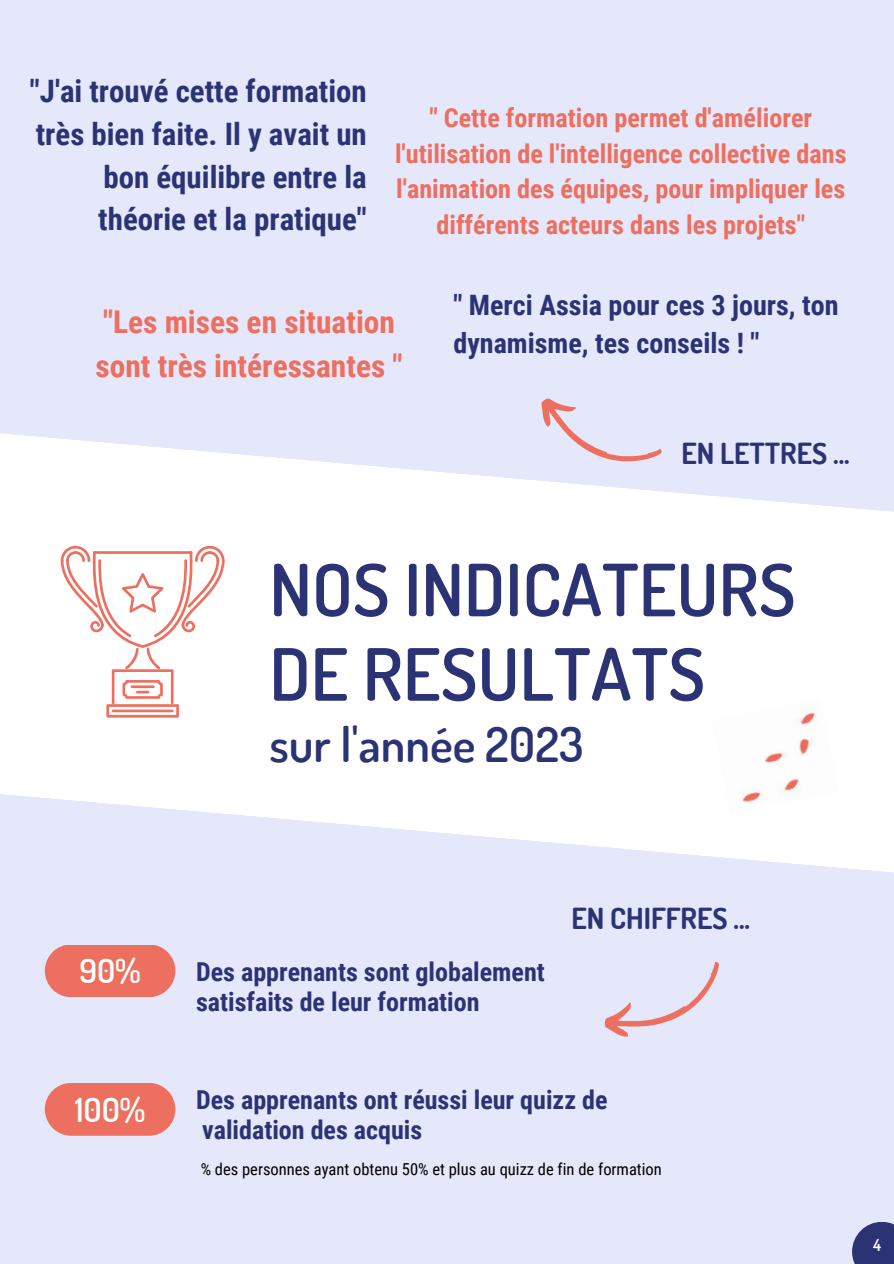
<style>
.page{position:relative;width:894px;height:1264px;background:#fff}
.page>*{position:absolute;margin:0;border:0;box-sizing:border-box;transform-origin:0 0}
.t1{font:600 72px/84.3px "Dosis";color:#2b3374}
.t2{font:600 48px "Dosis";color:#2b3374}
.t3{font:600 33px "Dosis";color:#fff}
.t4{font:700 31.35px/43.8px "Roboto Condensed";color:#ed6f5f}
.t5{font:700 30.9px/42.6px "Roboto Condensed";color:#2b3374;text-align:right}
.t6{font:700 29.1px "Dosis";color:#2b3374}
.t7{font:700 28.05px/38.2px "Roboto Condensed";color:#2b3374}
.t8{font:700 26.1px/35.5px "Roboto Condensed";color:#ed6f5f;text-align:center}
.t9{font:700 25.95px/30.3px "Roboto Condensed";color:#2b3374}
.t10{font:16.5px "Roboto Condensed";color:#000}
.t11{font:600 16.5px "Dosis";color:#fff}
</style>
<div class="page">
<div style="left:0;top:0;width:893px;height:1263px;background:#e5e7fb"></div>
<svg style="left:0;top:428px;width:893px;height:451px"></svg>
<div style="left:851px;top:1221px;width:42px;height:42px;background:#2b3374"></div>
<svg style="left:541px;top:398px;width:120px;height:64px;background:#e6d6e6"></svg>
<svg style="left:604px;top:961px;width:114px;height:75px;background:#e5d8e8"></svg>
<div style="left:45px;top:945px;width:130px;height:51px;background:#ed6f5f;border-radius:26px"></div>
<div style="left:45px;top:1083px;width:130px;height:52px;background:#ed6f5f;border-radius:26px"></div>
<svg style="left:61px;top:546px;width:163px;height:171px"></svg>
<img style="left:711px;top:698px;width:127px;height:116px">
<p class="t5" style="left:30px;top:69px;width:338px">"J'ai trouvé cette formation très bien faite. Il y avait un bon équilibre entre la théorie et la pratique"</p>
<p class="t8" style="left:395px;top:99px;width:453px">" Cette formation permet d'améliorer l'utilisation de l'intelligence collective dans l'animation des équipes, pour impliquer les différents acteurs dans les projets"</p>
<p class="t4" style="left:95px;top:299px;width:308px">"Les mises en situation sont très intéressantes "</p>
<p class="t7" style="left:453px;top:284px;width:386px">" Merci Assia pour ces 3 jours, ton dynamisme, tes conseils ! "</p>
<p class="t6" style="left:681px;top:434px;width:170px">EN LETTRES ...</p>
<h1 class="t1" style="left:269px;top:546px;width:527px">NOS INDICATEURS<br>DE RESULTATS</h1>
<h2 class="t2" style="left:269px;top:712px;width:316px">sur l'année 2023</h2>
<p class="t3" style="left:79px;top:949px;width:63px">90%</p>
<p class="t3" style="left:75px;top:1088px;width:72px">100%</p>
<p class="t9" style="left:196px;top:955px;width:350px">Des apprenants sont globalement satisfaits de leur formation</p>
<p class="t6" style="left:571px;top:899px;width:180px">EN CHIFFRES ...</p>
<p class="t9" style="left:196px;top:1083px;width:413px">Des apprenants ont réussi leur quizz de validation des acquis</p>
<p class="t10" style="left:201px;top:1157px;width:462px">% des personnes ayant obtenu 50% et plus au quizz de fin de formation</p>
<p class="t11" style="left:872px;top:1233px;width:9px">4</p>
</div>
